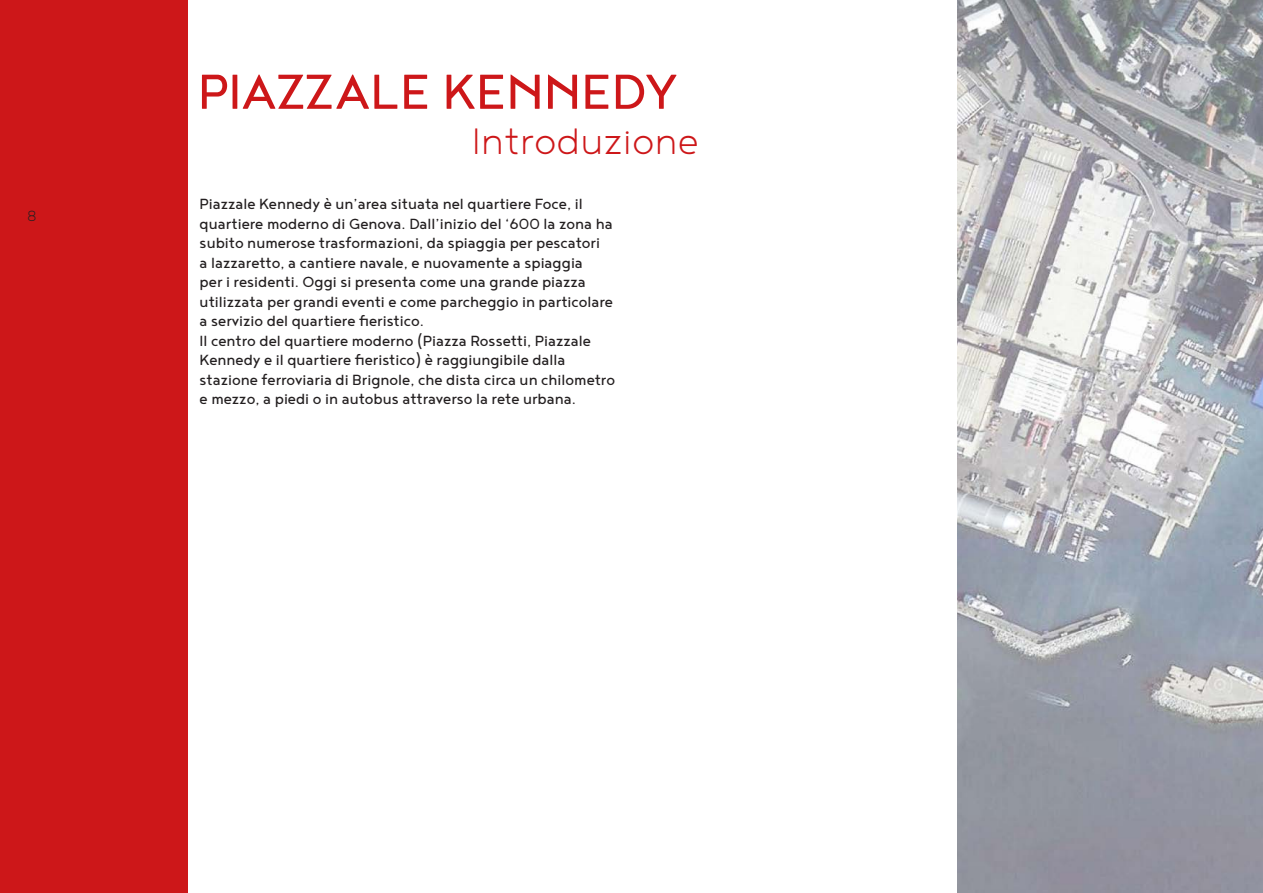
<style>
.page{position:relative;width:1263px;height:893px;background:#fff}
.page>*{position:absolute;margin:0;border:0;box-sizing:border-box;transform-origin:0 0}
.t1{font:60px "Noyh";color:#cd1719}
.t2{font:300 45px "Noyh";color:#cd1719}
.t3{font:18px/19.5px "Noyh";color:#231f20}
.t4{font:300 18px "Noyh";color:#231f20}
</style>
<div class="page">
<div style="left:0;top:0;width:187px;height:893px;background:#cd1719"></div>
<img style="left:958px;top:0;width:305px;height:893px">
<p class="t4" style="left:27px;top:206px;width:11px">8</p>
<p class="t1" style="left:198px;top:58px;width:481px">PIAZZALE KENNEDY</p>
<p class="t2" style="left:472px;top:116px;width:229px">Introduzione</p>
<p class="t3" style="left:200px;top:194px;width:417px">Piazzale Kennedy è un’area situata nel quartiere Foce, il quartiere moderno di Genova. Dall’inizio del ‘600 la zona ha subito numerose trasformazioni, da spiaggia per pescatori<br>a lazzaretto, a cantiere navale, e nuovamente a spiaggia<br>per i residenti. Oggi si presenta come una grande piazza utilizzata per grandi eventi e come parcheggio in particolare a servizio del quartiere fieristico.<br>Il centro del quartiere moderno (Piazza Rossetti, Piazzale Kennedy e il quartiere fieristico) è raggiungibile dalla stazione ferroviaria di Brignole, che dista circa un chilometro e mezzo, a piedi o in autobus attraverso la rete urbana.</p>
</div>
